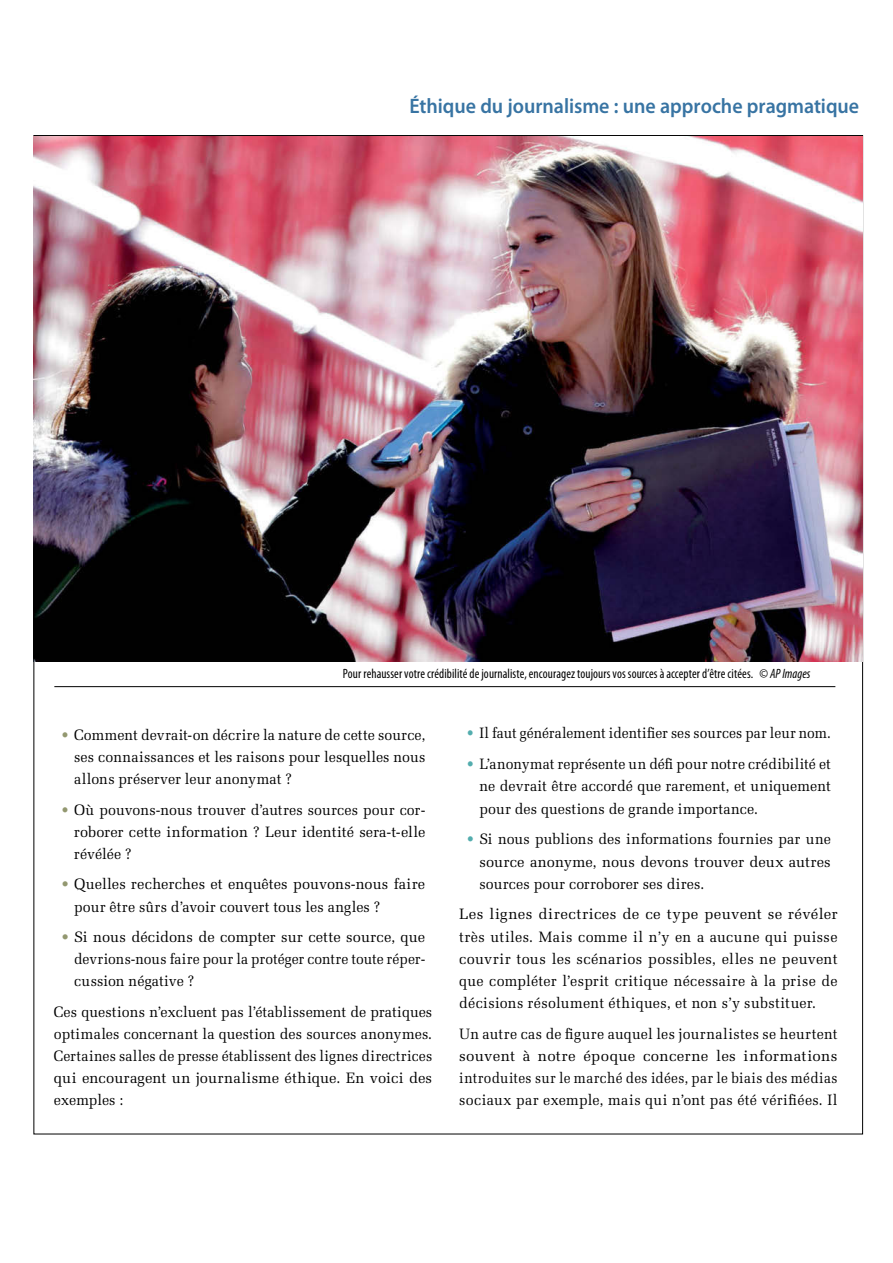
<style>
.page{position:relative;width:893px;height:1263px;background:#fff}
.page>*{position:absolute;margin:0;border:0;box-sizing:border-box;transform-origin:0 0}
.t1{font:600 21px "Myriad Pro";color:#3874a3;scale:.95 1}
.t2{font:15px/22px "Melior LT Std";letter-spacing:.01em;color:#000;scale:.95 1}
.t3{font:15px/22.2px "Melior LT Std";letter-spacing:.01em;color:#000}
.t4{font:15px/22.2px "Melior LT Std";letter-spacing:.01em;color:#000;text-align:justify;scale:.94 1}
.t5{font:15px/22px "Melior LT Std";letter-spacing:.01em;color:#000;scale:.93 1}
.t6{font:15px "Melior LT Std";letter-spacing:.01em;color:#000;scale:.92 1}
.t7{font:condensed 13.5px "Myriad Pro";letter-spacing:.01em;color:#000;scale:.95 1}
.s1{font-style:italic}
.s2{color:#939870}
.s3{color:#53adae}
</style>
<div class="page">
<img style="left:34px;top:136px;width:828px;height:525px">
<hr style="left:54px;top:686px;width:781px;height:1px;background:#000">
<h1 class="t1" style="left:409px;top:93px;width:475px">Éthique du journalisme : une approche pragmatique</h1>
<p class="t7" style="left:343px;top:665px;width:494px">Pour rehausser votre crédibilité de journaliste, encouragez toujours vos sources à accepter d’être citées. © <span class="s1">AP Images</span></p>
<p class="t2" style="left:61px;top:724px;width:385px"><span class="s2">•</span> Comment devrait-on décrire la nature de cette source,</p>
<p class="t2" style="left:74px;top:746px;width:371px">ses connaissances et les raisons pour lesquelles nous allons préserver leur anonymat ?</p>
<p class="t3" style="left:74px;top:820px;width:353px">roborer cette information ? Leur identité sera-t-elle révélée ?</p>
<p class="t2" style="left:61px;top:798px;width:385px"><span class="s2">•</span> Où pouvons-nous trouver d’autres sources pour cor-</p>
<p class="t3" style="left:61px;top:873px;width:366px"><span class="s2">•</span> Quelles recherches et enquêtes pouvons-nous faire</p>
<p class="t3" style="left:61px;top:926px;width:366px"><span class="s2">•</span> Si nous décidons de compter sur cette source, que</p>
<p class="t2" style="left:74px;top:895px;width:324px">pour être sûrs d’avoir couvert tous les angles ?</p>
<p class="t5" style="left:74px;top:948px;width:379px">devrions-nous faire pour la protéger contre toute réper&shy;cussion négative ?</p>
<p class="t2" style="left:54px;top:1001px;width:400px;text-align:justify">Ces questions n’excluent pas l’établissement de pratiques optimales concernant la question des sources anonymes.<br>Certaines salles de presse établissent des lignes directrices qui encouragent un journalisme éthique. En voici des exemples :</p>
<p class="t6" style="left:466px;top:724px;width:398px"><span class="s3">•</span> Il faut généralement identifier ses sources par leur nom.</p>
<p class="t4" style="left:466px;top:753px;width:390px"><span class="s3">•</span> L’anonymat représente un défi pour notre crédibilité et</p>
<p class="t2" style="left:479px;top:775px;width:371px">ne devrait être accordé que rarement, et uniquement pour des questions de grande importance.</p>
<p class="t3" style="left:479px;top:850px;width:353px">source anonyme, nous devons trouver deux autres sources pour corroborer ses dires.</p>
<p class="t3" style="left:459px;top:903px;width:380px;text-align:justify">Les lignes directrices de ce type peuvent se révéler très utiles. Mais comme il n’y en a aucune qui puisse couvrir tous les scénarios possibles, elles ne peuvent que compléter l’esprit critique nécessaire à la prise de décisions résolument éthiques, et non s’y substituer.</p>
<p class="t4" style="left:459px;top:1022px;width:404px">Un autre cas de figure auquel les journalistes se heurtent souvent à notre époque concerne les informations introduites sur le marché des idées, par le biais des médias sociaux par exemple, mais qui n’ont pas été vérifiées. Il</p>
<p class="t2" style="left:466px;top:828px;width:385px"><span class="s3">•</span> Si nous publions des informations fournies par une</p>
</div>
